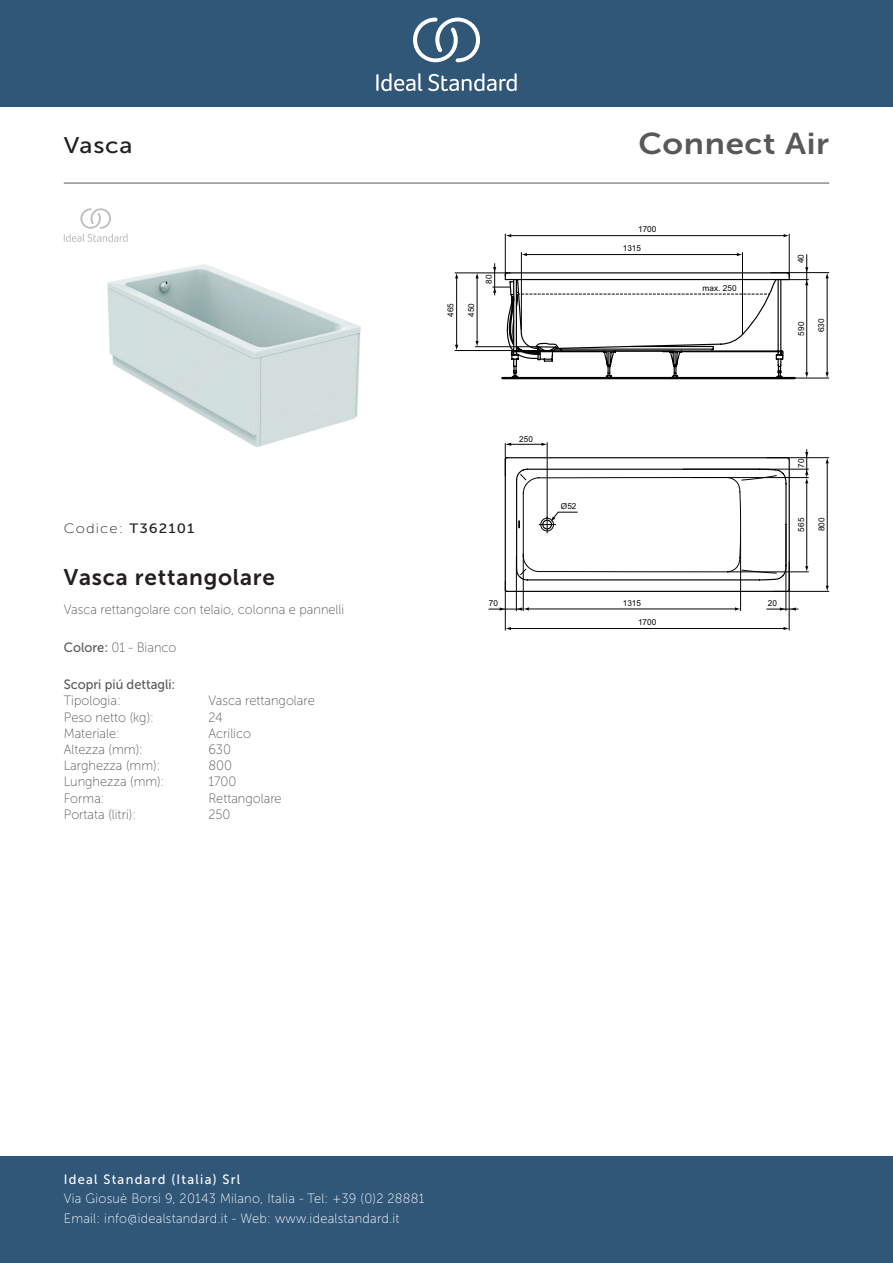
<style>
.page{position:relative;width:893px;height:1263px;background:#fff}
.page>*{position:absolute;margin:0;border:0;box-sizing:border-box;transform-origin:0 0}
._001_Produkttyp{font:30px "Museo Sans 700";letter-spacing:.02em;color:#57585a;scale:1.1 1}
.Article_Name{font:22.5px "Museo Sans 700";letter-spacing:.035em;color:#231f20}
.t1{font:22.5px "Museo Sans 500";letter-spacing:.03em;color:#231f20;scale:1.1 1}
.t2{font:13.5px/19.5px "Museo Sans 100";letter-spacing:.02em;color:#fff;scale:.95 1}
.Marketing_Descriptio{font:13.5px "Museo Sans 100";color:#57585a;scale:.95 1}
.Type{font:13.5px "Museo Sans 100";color:#57585a;scale:.95 1}
.t3{font:13.5px "Museo Sans 500";letter-spacing:.1em;color:#fff;scale:.95 1}
.t4{font:13.5px "Museo Sans 500";color:#57585a;scale:.95 1}
.Material{font:13.5px "Museo Sans 100";color:#57585a;scale:.95 1}
.Length__mm{font:13.5px "Museo Sans 100";color:#57585a;scale:.95 1}
.Shape{font:13.5px "Museo Sans 100";color:#57585a;scale:.95 1}
.Capacity{font:13.5px "Museo Sans 100";color:#57585a;scale:.95 1}
.Width__mm{font:13.5px "Museo Sans 100";color:#57585a;scale:.95 1}
.Colour{font:13.5px "Museo Sans 100";color:#57585a;scale:.95 1}
.Net_Weight__kg{font:13.5px "Museo Sans 100";color:#57585a;scale:.95 1}
.Height__mm{font:13.5px "Museo Sans 100";color:#57585a;scale:.95 1}
.t5{font:13.5px "Museo Sans 100";letter-spacing:.075em;color:#231f20;scale:1.1 1}
.t6{font:8.25px "Arial";color:#040504}
.t7{font:8.25px "Arial";color:#050604}
.s1{font-family:"Museo Sans 500"}
</style>
<div class="page">
<div style="left:0;top:1157px;width:893px;height:106px;background:#305678"></div>
<div style="left:0;top:0;width:893px;height:107px;background:#305678"></div>
<svg style="left:428px;top:73px;width:89px;height:18px"></svg>
<svg style="left:376px;top:73px;width:46px;height:18px"></svg>
<svg style="left:413px;top:18px;width:67px;height:44px"></svg>
<hr style="left:64px;top:183px;width:765px;height:1px;background:#57585a">
<img style="left:107px;top:264px;width:254px;height:183px">
<hr style="left:455px;top:273px;width:55px;height:1px;background:#040504">
<hr style="left:477px;top:277px;width:1px;height:65px;background:#040504">
<svg style="left:475px;top:273px;width:4px;height:5px"></svg>
<svg style="left:475px;top:341px;width:4px;height:5px"></svg>
<hr style="left:456px;top:276px;width:1px;height:72px;background:#040504">
<hr style="left:455px;top:350px;width:89px;height:1px;background:#040504">
<hr style="left:475px;top:346px;width:61px;height:1px;background:#040504">
<hr style="left:509px;top:235px;width:276px;height:1px;background:#040504">
<hr style="left:505px;top:234px;width:1px;height:42px;background:#040504">
<hr style="left:789px;top:234px;width:1px;height:43px;background:#040504">
<hr style="left:806px;top:255px;width:1px;height:119px;background:#040504">
<hr style="left:778px;top:279px;width:30px;height:1px;background:#040504">
<svg style="left:825px;top:372px;width:4px;height:6px"></svg>
<svg style="left:805px;top:372px;width:3px;height:6px"></svg>
<hr style="left:827px;top:277px;width:1px;height:97px;background:#040504">
<svg style="left:825px;top:273px;width:4px;height:5px"></svg>
<hr style="left:776px;top:378px;width:53px;height:1px;background:#040504">
<hr style="left:770px;top:272px;width:59px;height:1px;background:#040504">
<svg style="left:825px;top:586px;width:4px;height:5px"></svg>
<hr style="left:773px;top:591px;width:56px;height:1px;background:#040504">
<hr style="left:827px;top:462px;width:1px;height:124px;background:#040504">
<svg style="left:825px;top:458px;width:4px;height:5px"></svg>
<hr style="left:728px;top:571px;width:80px;height:1px;background:#040504">
<hr style="left:692px;top:477px;width:116px;height:1px;background:#040504">
<svg style="left:805px;top:566px;width:3px;height:6px"></svg>
<hr style="left:767px;top:457px;width:62px;height:1px;background:#040504">
<hr style="left:683px;top:469px;width:125px;height:1px;background:#040504">
<hr style="left:806px;top:482px;width:1px;height:85px;background:#040504">
<svg style="left:805px;top:450px;width:3px;height:33px"></svg>
<hr style="left:527px;top:609px;width:209px;height:1px;background:#040504">
<svg style="left:735px;top:607px;width:5px;height:4px"></svg>
<hr style="left:523px;top:553px;width:1px;height:58px;background:#040504">
<hr style="left:740px;top:537px;width:1px;height:74px;background:#040504">
<hr style="left:509px;top:628px;width:275px;height:1px;background:#040504">
<svg style="left:783px;top:627px;width:6px;height:3px"></svg>
<hr style="left:505px;top:581px;width:1px;height:49px;background:#040504">
<hr style="left:789px;top:562px;width:1px;height:68px;background:#040504">
<hr style="left:516px;top:556px;width:1px;height:55px;background:#040504">
<hr style="left:489px;top:609px;width:34px;height:1px;background:#040504">
<svg style="left:500px;top:607px;width:5px;height:4px"></svg>
<svg style="left:516px;top:607px;width:13px;height:4px"></svg>
<hr style="left:786px;top:526px;width:1px;height:85px;background:#040504">
<hr style="left:767px;top:609px;width:31px;height:1px;background:#040504">
<svg style="left:780px;top:607px;width:16px;height:4px"></svg>
<hr style="left:505px;top:443px;width:1px;height:33px;background:#040504">
<hr style="left:547px;top:443px;width:1px;height:75px;background:#040504">
<svg style="left:542px;top:443px;width:5px;height:3px"></svg>
<hr style="left:507px;top:444px;width:36px;height:1px;background:#040504">
<hr style="left:502px;top:377px;width:292px;height:2px;background:#040503">
<svg style="left:493px;top:251px;width:297px;height:129px"></svg>
<svg style="left:504px;top:457px;width:286px;height:135px"></svg>
<svg style="left:64px;top:208px;width:64px;height:34px"></svg>
<p class="t1" style="left:64px;top:133px;width:64px">Vasca</p>
<p class="_001_Produkttyp" style="left:638px;top:127px;width:175px">Connect Air</p>
<p class="t6" style="left:638px;top:224px;width:20px">1700</p>
<p class="t5" style="left:64px;top:521px;width:120px">Codice: <span class="s1">T362101</span></p>
<p class="Article_Name" style="left:64px;top:565px;width:213px">Vasca rettangolare</p>
<p class="Marketing_Descriptio" style="left:64px;top:602px;width:297px">Vasca rettangolare con telaio, colonna e pannelli</p>
<p class="Colour" style="left:64px;top:640px;width:120px"><span class="s1">Colore:</span> 01 - Bianco</p>
<p class="t4" style="left:64px;top:677px;width:119px">Scopri piú dettagli:</p>
<p class="Type" style="left:64px;top:693px;width:62px">Tipologia:</p>
<p class="Type" style="left:208px;top:693px;width:113px">Vasca rettangolare</p>
<p class="Net_Weight__kg" style="left:64px;top:710px;width:96px">Peso netto (kg):</p>
<p class="Net_Weight__kg" style="left:208px;top:710px;width:17px">24</p>
<p class="Material" style="left:64px;top:726px;width:61px">Materiale:</p>
<p class="Material" style="left:208px;top:726px;width:46px">Acrilico</p>
<p class="Height__mm" style="left:64px;top:742px;width:85px">Altezza (mm):</p>
<p class="Height__mm" style="left:208px;top:742px;width:25px">630</p>
<p class="Width__mm" style="left:64px;top:758px;width:103px">Larghezza (mm):</p>
<p class="Width__mm" style="left:208px;top:758px;width:26px">800</p>
<p class="Length__mm" style="left:64px;top:774px;width:108px">Lunghezza (mm):</p>
<p class="Length__mm" style="left:208px;top:774px;width:31px">1700</p>
<p class="Shape" style="left:64px;top:791px;width:45px">Forma:</p>
<p class="Shape" style="left:208px;top:791px;width:79px">Rettangolare</p>
<p class="Capacity" style="left:64px;top:807px;width:78px">Portata (litri):</p>
<p class="Capacity" style="left:208px;top:807px;width:25px">250</p>
<p class="t6" style="left:445px;top:317px;width:15px;rotate:-90deg">465</p>
<p class="t6" style="left:466px;top:317px;width:15px;rotate:-90deg">450</p>
<p class="t6" style="left:483px;top:284px;width:11px;rotate:-90deg">80</p>
<p class="t6" style="left:623px;top:243px;width:20px">1315</p>
<p class="t6" style="left:703px;top:283px;width:35px">max. 250</p>
<p class="t6" style="left:795px;top:263px;width:11px;rotate:-90deg">40</p>
<p class="t6" style="left:795px;top:336px;width:15px;rotate:-90deg">590</p>
<p class="t6" style="left:815px;top:332px;width:15px;rotate:-90deg">630</p>
<p class="t6" style="left:519px;top:433px;width:15px">250</p>
<p class="t7" style="left:561px;top:501px;width:17px">Ø52</p>
<p class="t6" style="left:795px;top:468px;width:11px;rotate:-90deg">70</p>
<p class="t6" style="left:795px;top:532px;width:15px;rotate:-90deg">565</p>
<p class="t6" style="left:816px;top:531px;width:15px;rotate:-90deg">800</p>
<p class="t6" style="left:623px;top:597px;width:20px">1315</p>
<p class="t6" style="left:638px;top:617px;width:20px">1700</p>
<p class="t6" style="left:489px;top:597px;width:11px">70</p>
<p class="t6" style="left:768px;top:597px;width:11px">20</p>
<p class="t3" style="left:64px;top:1172px;width:187px">Ideal Standard (Italia) Srl</p>
<p class="t2" style="left:64px;top:1189px;width:381px">Via Giosuè Borsi 9, 20143 Milano, Italia - Tel: +39 (0)2 28881<br>Email: info@idealstandard.it - Web: www.idealstandard.it</p>
</div>
